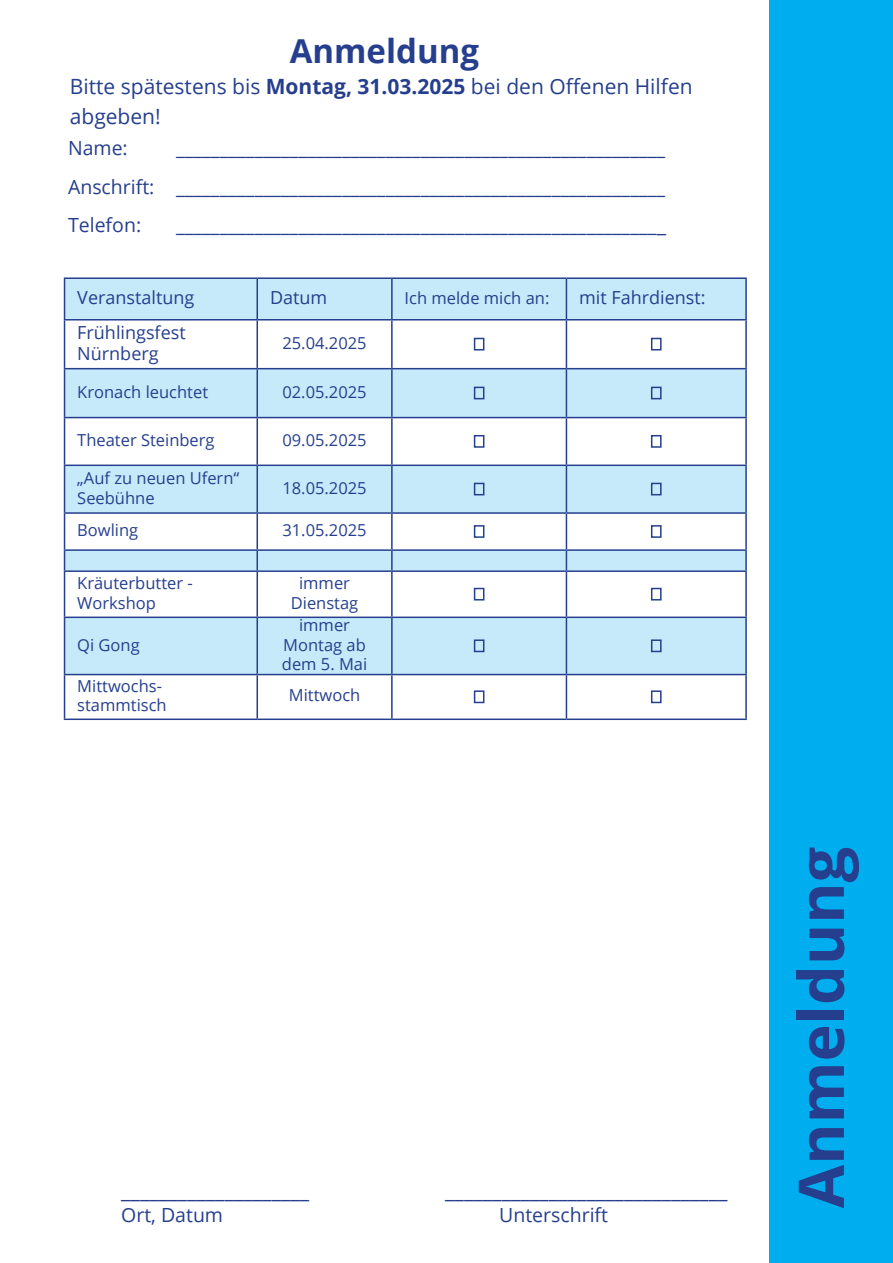
<style>
.page{position:relative;width:893px;height:1263px;background:#fff}
.page>*{position:absolute;margin:0;border:0;box-sizing:border-box;transform-origin:0 0}
.t1{font:700 63px "Open Sans";color:#253f8e}
.t2{font:700 33px "Open Sans";color:#253f8e}
.t3{font:21px/30px "Open Sans";color:#253f8e}
.t4{font:19.5px "Open Sans";color:#253f8e}
.t5{font:18px "Open Sans";color:#253f8e}
.t6{font:16.5px/19.8px "Open Sans";color:#253f8e;text-align:center}
.s1{font-weight:700}
.s2{font-size:21px}
</style>
<div class="page">
<div style="left:769px;top:0;width:124px;height:1263px;background:#00aeef"></div>
<svg style="left:65px;top:279px;width:680px;height:395px;fill:#c6eafa"></svg>
<hr style="left:64px;top:277px;width:193px;height:2px;background:#253f8e">
<hr style="left:64px;top:279px;width:1px;height:40px;background:#253f8e">
<hr style="left:257px;top:277px;width:135px;height:2px;background:#253f8e">
<hr style="left:256px;top:279px;width:2px;height:40px;background:#253f8e">
<hr style="left:392px;top:277px;width:174px;height:2px;background:#253f8e">
<hr style="left:391px;top:279px;width:2px;height:40px;background:#253f8e">
<hr style="left:566px;top:277px;width:181px;height:2px;background:#253f8e">
<hr style="left:566px;top:279px;width:1px;height:40px;background:#253f8e">
<hr style="left:745px;top:279px;width:2px;height:40px;background:#253f8e">
<hr style="left:64px;top:319px;width:193px;height:1px;background:#253f8e">
<hr style="left:64px;top:320px;width:1px;height:48px;background:#253f8e">
<hr style="left:257px;top:319px;width:135px;height:1px;background:#253f8e">
<hr style="left:256px;top:320px;width:2px;height:48px;background:#253f8e">
<hr style="left:392px;top:319px;width:174px;height:1px;background:#253f8e">
<hr style="left:391px;top:320px;width:2px;height:48px;background:#253f8e">
<hr style="left:566px;top:319px;width:181px;height:1px;background:#253f8e">
<hr style="left:566px;top:320px;width:1px;height:48px;background:#253f8e">
<hr style="left:745px;top:320px;width:2px;height:48px;background:#253f8e">
<hr style="left:64px;top:368px;width:193px;height:1px;background:#253f8e">
<hr style="left:64px;top:369px;width:1px;height:48px;background:#253f8e">
<hr style="left:257px;top:368px;width:135px;height:1px;background:#253f8e">
<hr style="left:256px;top:369px;width:2px;height:48px;background:#253f8e">
<hr style="left:392px;top:368px;width:174px;height:1px;background:#253f8e">
<hr style="left:391px;top:369px;width:2px;height:48px;background:#253f8e">
<hr style="left:566px;top:368px;width:181px;height:1px;background:#253f8e">
<hr style="left:566px;top:369px;width:1px;height:48px;background:#253f8e">
<hr style="left:745px;top:369px;width:2px;height:48px;background:#253f8e">
<hr style="left:64px;top:417px;width:193px;height:1px;background:#253f8e">
<hr style="left:64px;top:418px;width:1px;height:46px;background:#253f8e">
<hr style="left:257px;top:417px;width:135px;height:1px;background:#253f8e">
<hr style="left:256px;top:418px;width:2px;height:46px;background:#253f8e">
<hr style="left:392px;top:417px;width:174px;height:1px;background:#253f8e">
<hr style="left:391px;top:418px;width:2px;height:46px;background:#253f8e">
<hr style="left:566px;top:417px;width:181px;height:1px;background:#253f8e">
<hr style="left:566px;top:418px;width:1px;height:46px;background:#253f8e">
<hr style="left:745px;top:418px;width:2px;height:46px;background:#253f8e">
<hr style="left:64px;top:464px;width:193px;height:2px;background:#253f8e">
<hr style="left:64px;top:466px;width:1px;height:46px;background:#253f8e">
<hr style="left:257px;top:464px;width:135px;height:2px;background:#253f8e">
<hr style="left:256px;top:466px;width:2px;height:46px;background:#253f8e">
<hr style="left:392px;top:464px;width:174px;height:2px;background:#253f8e">
<hr style="left:391px;top:466px;width:2px;height:46px;background:#253f8e">
<hr style="left:566px;top:464px;width:181px;height:2px;background:#253f8e">
<hr style="left:566px;top:466px;width:1px;height:46px;background:#253f8e">
<hr style="left:745px;top:466px;width:2px;height:46px;background:#253f8e">
<hr style="left:64px;top:512px;width:193px;height:2px;background:#253f8e">
<hr style="left:64px;top:514px;width:1px;height:35px;background:#253f8e">
<hr style="left:257px;top:512px;width:135px;height:2px;background:#253f8e">
<hr style="left:256px;top:514px;width:2px;height:35px;background:#253f8e">
<hr style="left:392px;top:512px;width:174px;height:2px;background:#253f8e">
<hr style="left:391px;top:514px;width:2px;height:35px;background:#253f8e">
<hr style="left:566px;top:512px;width:181px;height:2px;background:#253f8e">
<hr style="left:566px;top:514px;width:1px;height:35px;background:#253f8e">
<hr style="left:745px;top:514px;width:2px;height:35px;background:#253f8e">
<hr style="left:64px;top:549px;width:193px;height:2px;background:#253f8e">
<svg style="left:64px;top:551px;width:1px;height:19px"></svg>
<hr style="left:257px;top:549px;width:135px;height:2px;background:#253f8e">
<svg style="left:256px;top:551px;width:2px;height:19px"></svg>
<hr style="left:392px;top:549px;width:174px;height:2px;background:#253f8e">
<svg style="left:391px;top:551px;width:2px;height:19px"></svg>
<hr style="left:566px;top:549px;width:181px;height:2px;background:#253f8e">
<svg style="left:566px;top:551px;width:1px;height:19px"></svg>
<svg style="left:745px;top:551px;width:2px;height:19px"></svg>
<hr style="left:64px;top:570px;width:193px;height:2px;background:#253f8e">
<hr style="left:64px;top:572px;width:1px;height:44px;background:#253f8e">
<hr style="left:257px;top:570px;width:135px;height:2px;background:#253f8e">
<hr style="left:256px;top:572px;width:2px;height:44px;background:#253f8e">
<hr style="left:392px;top:570px;width:174px;height:2px;background:#253f8e">
<hr style="left:391px;top:572px;width:2px;height:44px;background:#253f8e">
<hr style="left:566px;top:570px;width:181px;height:2px;background:#253f8e">
<hr style="left:566px;top:572px;width:1px;height:44px;background:#253f8e">
<hr style="left:745px;top:572px;width:2px;height:44px;background:#253f8e">
<hr style="left:64px;top:616px;width:193px;height:2px;background:#253f8e">
<hr style="left:64px;top:618px;width:1px;height:56px;background:#253f8e">
<hr style="left:257px;top:616px;width:135px;height:2px;background:#253f8e">
<hr style="left:256px;top:618px;width:2px;height:56px;background:#253f8e">
<hr style="left:392px;top:616px;width:174px;height:2px;background:#253f8e">
<hr style="left:391px;top:618px;width:2px;height:56px;background:#253f8e">
<hr style="left:566px;top:616px;width:181px;height:2px;background:#253f8e">
<hr style="left:566px;top:618px;width:1px;height:56px;background:#253f8e">
<hr style="left:745px;top:618px;width:2px;height:56px;background:#253f8e">
<hr style="left:64px;top:674px;width:193px;height:1px;background:#253f8e">
<hr style="left:64px;top:675px;width:1px;height:43px;background:#253f8e">
<hr style="left:257px;top:674px;width:135px;height:1px;background:#253f8e">
<hr style="left:256px;top:675px;width:2px;height:43px;background:#253f8e">
<hr style="left:392px;top:674px;width:174px;height:1px;background:#253f8e">
<hr style="left:391px;top:675px;width:2px;height:43px;background:#253f8e">
<hr style="left:566px;top:674px;width:181px;height:1px;background:#253f8e">
<hr style="left:566px;top:675px;width:1px;height:43px;background:#253f8e">
<hr style="left:745px;top:675px;width:2px;height:43px;background:#253f8e">
<hr style="left:64px;top:718px;width:193px;height:2px;background:#253f8e">
<hr style="left:257px;top:718px;width:135px;height:2px;background:#253f8e">
<hr style="left:392px;top:718px;width:174px;height:2px;background:#253f8e">
<hr style="left:566px;top:718px;width:181px;height:2px;background:#253f8e">
<div style="left:474px;top:338px;width:10px;height:12px;border:2px solid #253f8e"></div>
<div style="left:651px;top:338px;width:11px;height:12px;border:2px solid #253f8e"></div>
<div style="left:474px;top:387px;width:10px;height:12px;border:2px solid #253f8e"></div>
<div style="left:651px;top:387px;width:11px;height:12px;border:2px solid #253f8e"></div>
<div style="left:474px;top:435px;width:10px;height:13px;border:2px solid #253f8e"></div>
<div style="left:651px;top:435px;width:11px;height:13px;border:2px solid #253f8e"></div>
<div style="left:474px;top:483px;width:10px;height:12px;border:2px solid #253f8e"></div>
<div style="left:651px;top:483px;width:11px;height:12px;border:2px solid #253f8e"></div>
<div style="left:474px;top:525px;width:10px;height:13px;border:2px solid #253f8e"></div>
<div style="left:651px;top:525px;width:11px;height:13px;border:2px solid #253f8e"></div>
<div style="left:474px;top:588px;width:10px;height:12px;border:2px solid #253f8e"></div>
<div style="left:651px;top:588px;width:11px;height:12px;border:2px solid #253f8e"></div>
<div style="left:474px;top:639px;width:10px;height:13px;border:2px solid #253f8e"></div>
<div style="left:651px;top:639px;width:11px;height:13px;border:2px solid #253f8e"></div>
<div style="left:474px;top:690px;width:10px;height:13px;border:2px solid #253f8e"></div>
<div style="left:651px;top:690px;width:11px;height:13px;border:2px solid #253f8e"></div>
<p class="t2" style="left:290px;top:28px;width:191px">Anmeldung</p>
<p class="t3" style="left:70px;top:71px;width:624px">Bitte spätestens bis <span class="s1">Montag, 31.03.2025</span> bei den Offenen Hilfen abgeben!</p>
<p class="t4" style="left:68px;top:135px;width:61px">Name:</p>
<p class="t4" style="left:176px;top:135px;width:491px">________________________________________________________</p>
<p class="t4" style="left:68px;top:173px;width:599px">Anschrift: ________________________________________________________</p>
<p class="t4" style="left:68px;top:212px;width:75px">Telefon:</p>
<p class="t4" style="left:176px;top:212px;width:492px">_______________________________________________________<span class="s2">_</span></p>
<p class="t5" style="left:77px;top:285px;width:119px">Veranstaltung</p>
<p class="t5" style="left:270px;top:285px;width:59px">Datum</p>
<p class="t6" style="left:405px;top:287px;width:146px">Ich melde mich an:</p>
<p class="t5" style="left:579px;top:285px;width:128px">mit Fahrdienst:</p>
<p class="t5" style="left:77px;top:320px;width:110px">Frühlingsfest</p>
<p class="t5" style="left:77px;top:341px;width:83px">Nürnberg</p>
<p class="t6" style="left:282px;top:332px;width:86px">25.04.2025</p>
<p class="t6" style="left:77px;top:381px;width:132px">Kronach leuchtet</p>
<p class="t6" style="left:282px;top:381px;width:86px">02.05.2025</p>
<p class="t6" style="left:77px;top:430px;width:139px">Theater Steinberg</p>
<p class="t6" style="left:282px;top:430px;width:86px">09.05.2025</p>
<p class="t6" style="left:77px;top:467px;width:163px;text-align:left">„Auf zu neuen Ufern“<br>Seebühne</p>
<p class="t6" style="left:282px;top:477px;width:86px">18.05.2025</p>
<p class="t6" style="left:77px;top:520px;width:63px">Bowling</p>
<p class="t6" style="left:282px;top:520px;width:86px">31.05.2025</p>
<p class="t6" style="left:77px;top:573px;width:117px">Kräuterbutter -</p>
<p class="t6" style="left:77px;top:592px;width:80px">Workshop</p>
<p class="t6" style="left:291px;top:573px;width:69px">immer<br>Dienstag</p>
<p class="t6" style="left:77px;top:634px;width:64px">Qi Gong</p>
<p class="t6" style="left:77px;top:675px;width:86px">Mittwochs-</p>
<p class="t6" style="left:77px;top:695px;width:91px">stammtisch</p>
<p class="t6" style="left:282px;top:614px;width:87px">immer<br>Montag ab dem 5. Mai</p>
<p class="t6" style="left:289px;top:685px;width:73px">Mittwoch</p>
<p class="t3" style="left:121px;top:1175px;width:190px">____________________</p>
<p class="t3" style="left:445px;top:1175px;width:284px">______________________________</p>
<p class="t4" style="left:121px;top:1201px;width:103px">Ort, Datum</p>
<p class="t4" style="left:499px;top:1201px;width:110px">Unterschrift</p>
<p class="t1" style="left:776px;top:1208px;width:363px;rotate:-90deg">Anmeldung</p>
</div>
